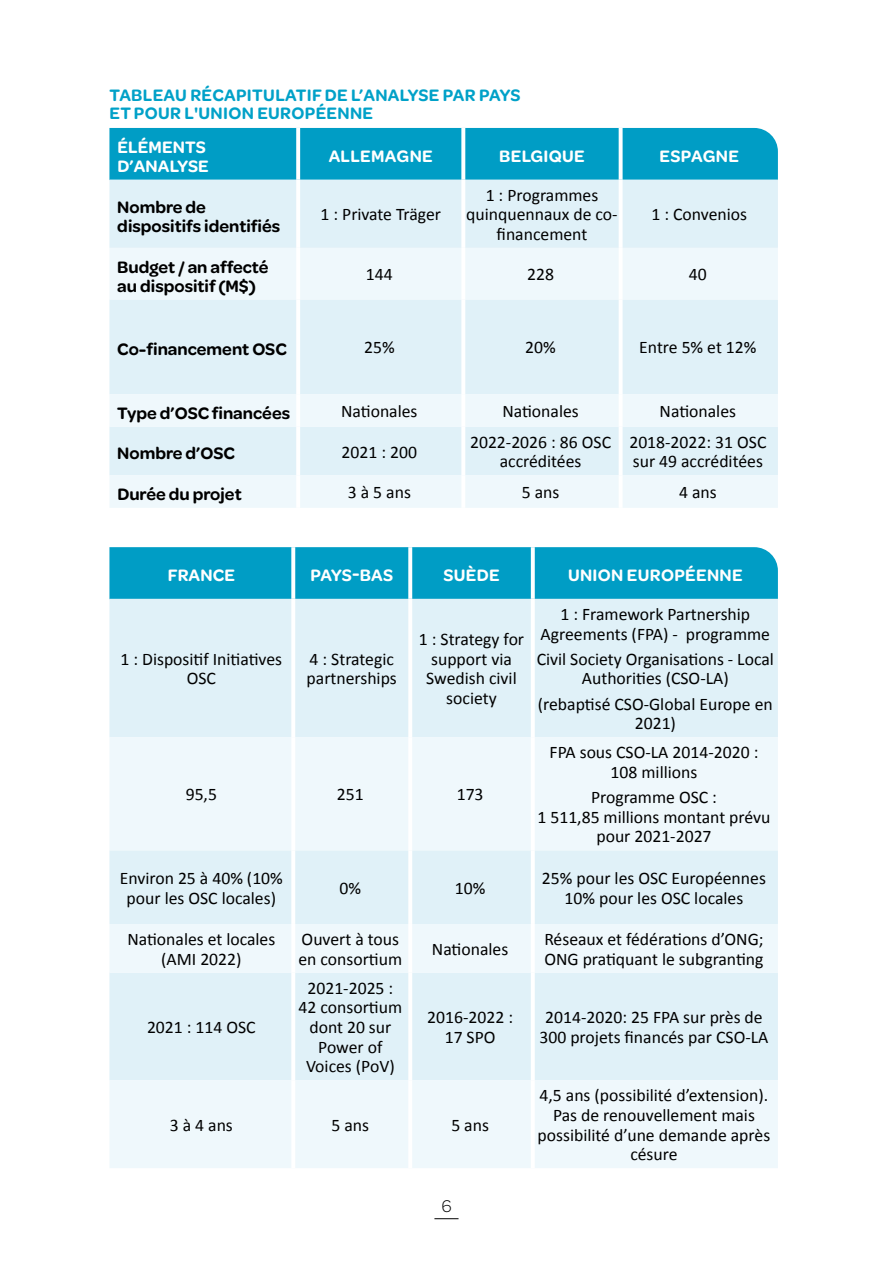
<style>
.page{position:relative;width:893px;height:1263px;background:#fff}
.page>*{position:absolute;margin:0;border:0;box-sizing:border-box;transform-origin:0 0}
.t1{font:300 18px "Omnes";color:#000}
.t2{font:17.7px/19.6px "Calibri";color:#000;text-align:center}
.t3{font:600 17.7px/19px "Omnes";color:#000}
.t4{font:600 17.7px/19px "Omnes";letter-spacing:.02em;color:#fff}
.t5{font:600 17.7px/18px "Omnes";letter-spacing:.02em;color:#00a1c8}
</style>
<div class="page">
<svg style="left:434px;top:1218px;width:25px;height:1px"></svg>
<div style="left:109px;top:128px;width:669px;height:52px;background:#009dc5"></div>
<div style="left:109px;top:547px;width:669px;height:52px;background:#009dc5"></div>
<div style="left:109px;top:180px;width:669px;height:68px;background:#e0f1f8"></div>
<svg style="left:109px;top:248px;width:669px;height:260px;fill:#e0f1f8"></svg>
<hr style="left:296px;top:248px;width:4px;height:51px;background:#fff">
<hr style="left:296px;top:299px;width:4px;height:95px;background:#fff">
<hr style="left:296px;top:394px;width:4px;height:33px;background:#fff">
<hr style="left:296px;top:427px;width:4px;height:48px;background:#fff">
<hr style="left:296px;top:475px;width:4px;height:33px;background:#fff">
<hr style="left:296px;top:180px;width:4px;height:68px;background:#fff">
<hr style="left:461px;top:180px;width:4px;height:68px;background:#fff">
<svg style="left:619px;top:180px;width:4px;height:68px"></svg>
<hr style="left:461px;top:248px;width:4px;height:51px;background:#fff">
<hr style="left:619px;top:248px;width:4px;height:51px;background:#fff">
<hr style="left:461px;top:299px;width:4px;height:95px;background:#fff">
<svg style="left:619px;top:299px;width:4px;height:95px"></svg>
<hr style="left:461px;top:394px;width:4px;height:33px;background:#fff">
<hr style="left:619px;top:394px;width:4px;height:33px;background:#fff">
<hr style="left:461px;top:427px;width:4px;height:48px;background:#fff">
<svg style="left:619px;top:427px;width:4px;height:48px"></svg>
<hr style="left:461px;top:475px;width:4px;height:33px;background:#fff">
<hr style="left:619px;top:475px;width:4px;height:33px;background:#fff">
<svg style="left:296px;top:128px;width:4px;height:52px"></svg>
<svg style="left:461px;top:128px;width:4px;height:52px"></svg>
<svg style="left:619px;top:128px;width:4px;height:52px"></svg>
<hr style="left:660px;top:163px;width:79px;height:2px;background:#009dc5">
<div style="left:109px;top:599px;width:669px;height:138px;background:#e0f1f8"></div>
<svg style="left:109px;top:737px;width:669px;height:431px;fill:#eff8fc"></svg>
<hr style="left:291px;top:737px;width:4px;height:113px;background:#fff">
<hr style="left:291px;top:850px;width:4px;height:74px;background:#fff">
<hr style="left:291px;top:924px;width:4px;height:48px;background:#fff">
<hr style="left:291px;top:972px;width:4px;height:108px;background:#fff">
<hr style="left:291px;top:1080px;width:4px;height:88px;background:#fff">
<hr style="left:291px;top:599px;width:4px;height:138px;background:#fff">
<hr style="left:408px;top:599px;width:4px;height:138px;background:#fff">
<hr style="left:531px;top:599px;width:4px;height:138px;background:#fff">
<hr style="left:408px;top:737px;width:4px;height:113px;background:#fff">
<hr style="left:531px;top:737px;width:4px;height:113px;background:#fff">
<hr style="left:408px;top:850px;width:4px;height:74px;background:#fff">
<hr style="left:531px;top:850px;width:4px;height:74px;background:#fff">
<hr style="left:408px;top:924px;width:4px;height:48px;background:#fff">
<hr style="left:531px;top:924px;width:4px;height:48px;background:#fff">
<hr style="left:408px;top:972px;width:4px;height:108px;background:#fff">
<hr style="left:531px;top:972px;width:4px;height:108px;background:#fff">
<hr style="left:408px;top:1080px;width:4px;height:88px;background:#fff">
<hr style="left:531px;top:1080px;width:4px;height:88px;background:#fff">
<svg style="left:291px;top:547px;width:4px;height:52px"></svg>
<svg style="left:408px;top:547px;width:4px;height:52px"></svg>
<svg style="left:531px;top:547px;width:4px;height:52px"></svg>
<hr style="left:568px;top:582px;width:175px;height:2px;background:#009dc5">
<p class="t5" style="left:110px;top:85px;width:412px">TABLEAU RÉCAPITULATIF DE L’ANALYSE PAR PAYS<br>ET POUR L'UNION EUROPÉENNE</p>
<p class="t4" style="left:117px;top:136px;width:93px">ÉLÉMENTS<br>D’ANALYSE</p>
<p class="t4" style="left:329px;top:146px;width:106px">ALLEMAGNE</p>
<p class="t4" style="left:499px;top:146px;width:87px">BELGIQUE</p>
<p class="t4" style="left:660px;top:146px;width:81px">ESPAGNE</p>
<p class="t3" style="left:117px;top:196px;width:164px">Nombre de dispositifs identifiés</p>
<p class="t2" style="left:320px;top:205px;width:122px">1 : Private Träger</p>
<p class="t2" style="left:466px;top:185px;width:153px">1 : Programmes quinquennaux de co&shy;financement</p>
<p class="t2" style="left:651px;top:205px;width:97px">1 : Convenios</p>
<p class="t3" style="left:117px;top:256px;width:153px">Budget / an affecté au dispositif (M$)</p>
<p class="t2" style="left:366px;top:265px;width:28px">144</p>
<p class="t2" style="left:527px;top:265px;width:28px">228</p>
<p class="t2" style="left:689px;top:265px;width:19px">40</p>
<p class="t3" style="left:117px;top:339px;width:171px">Co-financement OSC</p>
<p class="t2" style="left:364px;top:338px;width:32px">25%</p>
<p class="t2" style="left:525px;top:338px;width:32px">20%</p>
<p class="t2" style="left:639px;top:338px;width:119px">Entre 5% et 12%</p>
<p class="t3" style="left:117px;top:402px;width:174px">Type d’OSC financées</p>
<p class="t2" style="left:341px;top:401px;width:78px">Nationales</p>
<p class="t2" style="left:502px;top:401px;width:78px">Nationales</p>
<p class="t2" style="left:660px;top:401px;width:78px">Nationales</p>
<p class="t3" style="left:117px;top:443px;width:119px">Nombre d’OSC</p>
<p class="t2" style="left:342px;top:442px;width:77px">2021 : 200</p>
<p class="t2" style="left:470px;top:432px;width:143px">2022-2026 : 86 OSC accréditées</p>
<p class="t2" style="left:629px;top:432px;width:139px;text-align:left">2018-2022: 31 OSC sur 49 accréditées</p>
<p class="t3" style="left:117px;top:483px;width:126px">Durée du projet</p>
<p class="t2" style="left:348px;top:482px;width:65px">3 à 5 ans</p>
<p class="t2" style="left:522px;top:482px;width:39px">5 ans</p>
<p class="t2" style="left:679px;top:482px;width:39px">4 ans</p>
<p class="t4" style="left:168px;top:565px;width:69px">FRANCE</p>
<p class="t4" style="left:310px;top:565px;width:84px">PAYS-BAS</p>
<p class="t4" style="left:443px;top:565px;width:58px">SUÈDE</p>
<p class="t4" style="left:568px;top:565px;width:176px">UNION EUROPÉENNE</p>
<p class="t2" style="left:120px;top:649px;width:163px">1 : Dispositif Initiatives<br>OSC</p>
<p class="t2" style="left:307px;top:649px;width:92px;text-align:left">4 : Strategic partnerships</p>
<p class="t2" style="left:419px;top:629px;width:107px">1 : Strategy for support via<br>Swedish civil society</p>
<p class="t2" style="left:186px;top:785px;width:33px">95,5</p>
<p class="t2" style="left:337px;top:785px;width:28px">251</p>
<p class="t2" style="left:457px;top:785px;width:28px">173</p>
<p class="t2" style="left:541px;top:604px;width:231px">1 : Framework Partnership<br>Agreements (FPA) - programme</p>
<p class="t2" style="left:537px;top:649px;width:239px">Civil Society Organisations - Local<br>Authorities (CSO-LA)</p>
<p class="t2" style="left:538px;top:694px;width:236px">(rebaptisé CSO-Global Europe en<br>2021)</p>
<p class="t2" style="left:550px;top:743px;width:210px">FPA sous CSO-LA 2014-2020 :<br>108 millions</p>
<p class="t2" style="left:537px;top:787px;width:235px">Programme OSC :<br>1 511,85 millions montant prévu pour 2021-2027</p>
<p class="t2" style="left:120px;top:868px;width:165px">Environ 25 à 40% (10% pour les OSC locales)</p>
<p class="t2" style="left:340px;top:878px;width:23px">0%</p>
<p class="t2" style="left:455px;top:878px;width:32px">10%</p>
<p class="t2" style="left:542px;top:868px;width:225px">25% pour les OSC Européennes<br>10% pour les OSC locales</p>
<p class="t2" style="left:127px;top:929px;width:149px">Nationales et locales (AMI 2022)</p>
<p class="t2" style="left:298px;top:929px;width:105px;text-align:left">Ouvert à tous en consortium</p>
<p class="t2" style="left:432px;top:939px;width:78px">Nationales</p>
<p class="t2" style="left:544px;top:929px;width:221px;text-align:left">Réseaux et fédérations d’ONG;<br>ONG pratiquant le subgranting</p>
<p class="t2" style="left:147px;top:1017px;width:110px">2021 : 114 OSC</p>
<p class="t2" style="left:299px;top:978px;width:105px">2021-2025 :<br>42 consortium dont 20 sur<br>Power of<br>Voices (PoV)</p>
<p class="t2" style="left:427px;top:1007px;width:87px">2016-2022 :<br>17 SPO</p>
<p class="t2" style="left:539px;top:1007px;width:230px">2014-2020: 25 FPA sur près de<br>300 projets financés par CSO-LA</p>
<p class="t2" style="left:170px;top:1115px;width:65px">3 à 4 ans</p>
<p class="t2" style="left:332px;top:1115px;width:39px">5 ans</p>
<p class="t2" style="left:451px;top:1115px;width:39px">5 ans</p>
<p class="t1" style="left:441px;top:1194px;width:12px">6</p>
<p class="t2" style="left:538px;top:1086px;width:234px">4,5 ans (possibilité d’extension).<br>Pas de renouvellement mais possibilité d’une demande après césure</p>
</div>
